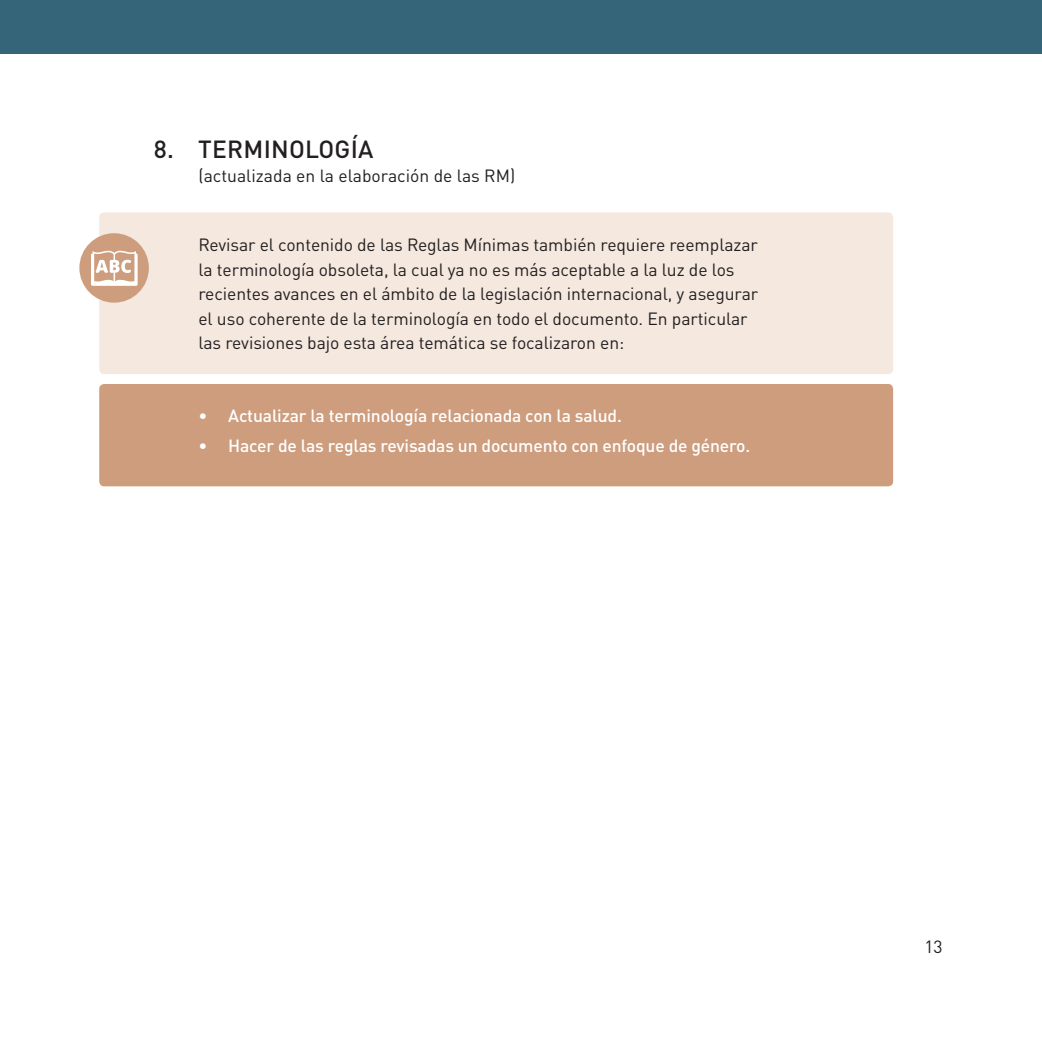
<style>
.page{position:relative;width:1042px;height:1042px;background:#fff}
.page>*{position:absolute;margin:0;border:0;box-sizing:border-box;transform-origin:0 0}
.t1{font:500 24.5px "DIN Pro";letter-spacing:.01em;color:#231f20}
.t2{font:17.5px/24.5px "DIN Pro";letter-spacing:-.005em;color:#231f20}
.t3{font:500 17.5px "DIN Pro";letter-spacing:-.01em;color:#fff}
</style>
<div class="page">
<div style="left:0;top:0;width:1042px;height:54px;background:#356578"></div>
<div style="left:99px;top:212px;width:794px;height:162px;background:#f4e8df;border-radius:5px"></div>
<div style="left:79px;top:233px;width:70px;height:70px;background:#cd9d7e;border-radius:50%"></div>
<svg style="left:91px;top:251px;width:47px;height:35px"></svg>
<div style="left:99px;top:384px;width:794px;height:102px;background:#cd9d7e;border-radius:5px"></div>
<h1 class="t1" style="left:154px;top:129px;width:221px">8. TERMINOLOGÍA</h1>
<p class="t2" style="left:198px;top:162px;width:318px">(actualizada en la elaboración de las RM)</p>
<p class="t2" style="left:198px;top:231px;width:561px">Revisar el contenido de las Reglas Mínimas también requiere reemplazar la terminología obsoleta, la cual ya no es más aceptable a la luz de los recientes avances en el ámbito de la legislación internacional, y asegurar el uso coherente de la terminología en todo el documento. En particular las revisiones bajo esta área temática se focalizaron en:</p>
<p class="t3" style="left:198px;top:402px;width:425px">• Actualizar la terminología relacionada con la salud.</p>
<p class="t3" style="left:198px;top:431px;width:553px">• Hacer de las reglas revisadas un documento con enfoque de género.</p>
<p class="t2" style="left:924px;top:932px;width:20px">13</p>
</div>
